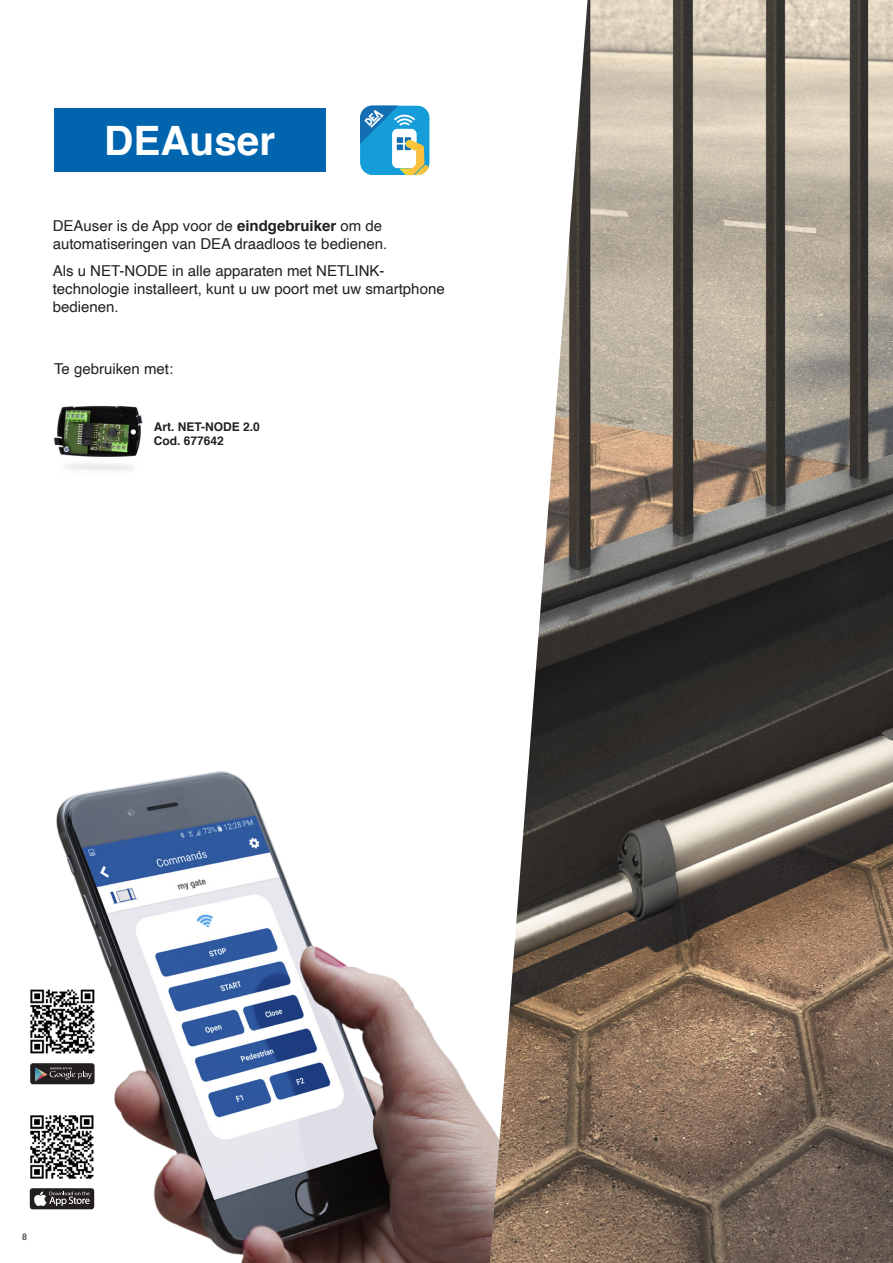
<style>
.page{position:relative;width:893px;height:1263px;background:#fff}
.page>*{position:absolute;margin:0;border:0;box-sizing:border-box;transform-origin:0 0}
.t1{font:700 40.5px "Helvetica";color:#fff}
.t2{font:15px/18px "Helvetica";color:#231f20}
.t3{font:700 12px/14.4px "Helvetica";color:#231f20}
.t4{font:700 9px "Helvetica";color:#57585a}
.s1{font-weight:700}
</style>
<div class="page">
<img style="left:45px;top:771px;width:445px;height:492px">
<img style="left:490px;top:0;width:403px;height:1263px">
<img style="left:53px;top:406px;width:90px;height:65px">
<svg style="left:360px;top:105px;width:70px;height:70px"></svg>
<div style="left:54px;top:108px;width:271px;height:64px;background:#0065ae"></div>
<div style="left:30px;top:1063px;width:65px;height:21px;background:#231f20;border-radius:3px"></div>
<svg style="left:35px;top:1067px;width:57px;height:14px"></svg>
<div style="left:30px;top:1188px;width:64px;height:21px;background:#231f20;border-radius:3px"></div>
<svg style="left:34px;top:1191px;width:56px;height:15px"></svg>
<img style="left:30px;top:1106px;width:73px;height:81px">
<img style="left:30px;top:981px;width:74px;height:82px">
<p class="t1" style="left:104px;top:108px;width:173px">DEAuser</p>
<p class="t2" style="left:53px;top:218px;width:336px">DEAuser is de App voor de <span class="s1">eindgebruiker</span> om de automatiseringen van DEA draadloos te bedienen.</p>
<p class="t2" style="left:53px;top:262px;width:393px">Als u NET-NODE in alle apparaten met NETLINK&shy;technologie installeert, kunt u uw poort met uw smartphone bedienen.</p>
<p class="t2" style="left:54px;top:361px;width:121px">Te gebruiken met:</p>
<p class="t3" style="left:154px;top:420px;width:108px">Art. NET-NODE 2.0<br>Cod. 677642</p>
<p class="t4" style="left:22px;top:1230px;width:7px">8</p>
</div>
